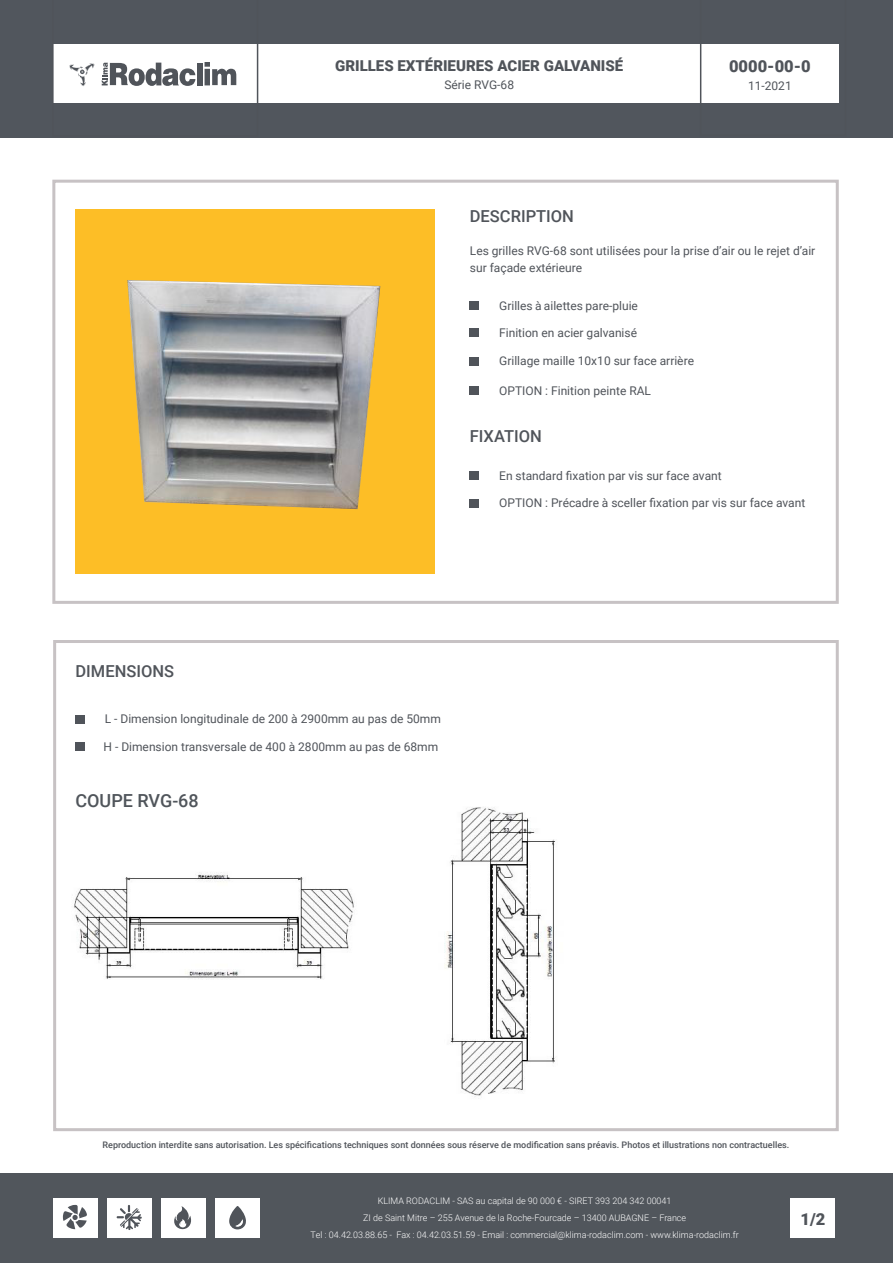
<style>
.page{position:relative;width:893px;height:1263px;background:#fff}
.page>*{position:absolute;margin:0;border:0;box-sizing:border-box;transform-origin:0 0}
.t1{font:500 18px "Roboto";color:#50555b}
.Sub_Titlle_3{font:500 16.5px "Roboto";color:#50545a}
.Sub_Titlle_3-2{font:900 16.5px "Roboto";color:#50545a}
.Sub_Titlle_3-3{font:900 15px "Roboto";color:#50545a}
.Sub_Titlle_3-4{font:12px/16.8px "Roboto";color:#50545a}
.Sub_Titlle_3-5{font:300 9px "Roboto";color:#fff}
.Sub_Titlle_3-6{font:500 9px "Roboto";color:#50545a}
</style>
<div class="page">
<div style="left:53px;top:640px;width:786px;height:491px;border:3px solid #c7c2c4"></div>
<div style="left:52px;top:180px;width:787px;height:424px;border:3px solid #c7c2c4"></div>
<div style="left:0;top:0;width:893px;height:137px;background:#51565d"></div>
<div style="left:53px;top:45px;width:786px;height:58px;background:#fff"></div>
<div style="left:0;top:1174px;width:893px;height:89px;background:#51565c"></div>
<svg style="left:700px;top:44px;width:139px;height:59px"></svg>
<svg style="left:53px;top:44px;width:205px;height:59px"></svg>
<div style="left:53px;top:1198px;width:44px;height:40px;background:#fff"></div>
<div style="left:107px;top:1198px;width:44px;height:40px;background:#fff"></div>
<div style="left:161px;top:1198px;width:44px;height:40px;background:#fff"></div>
<div style="left:215px;top:1198px;width:44px;height:40px;background:#fff"></div>
<svg style="left:63px;top:1205px;width:24px;height:24px"></svg>
<svg style="left:174px;top:1206px;width:17px;height:23px"></svg>
<svg style="left:117px;top:1205px;width:25px;height:25px"></svg>
<svg style="left:229px;top:1206px;width:17px;height:23px"></svg>
<div style="left:790px;top:1198px;width:45px;height:40px;background:#fff"></div>
<div style="left:75px;top:209px;width:360px;height:365px;background:#fdbe26"></div>
<img style="left:127px;top:280px;width:254px;height:230px">
<div style="left:470px;top:329px;width:9px;height:8px;background:#50545a"></div>
<div style="left:470px;top:302px;width:9px;height:8px;background:#50545a"></div>
<div style="left:75px;top:742px;width:10px;height:8px;background:#50545a"></div>
<div style="left:75px;top:715px;width:10px;height:9px;background:#50545a"></div>
<div style="left:470px;top:387px;width:9px;height:8px;background:#50545a"></div>
<div style="left:470px;top:357px;width:9px;height:8px;background:#50545a"></div>
<div style="left:470px;top:499px;width:9px;height:8px;background:#50545a"></div>
<div style="left:470px;top:472px;width:9px;height:8px;background:#50545a"></div>
<img style="left:74px;top:807px;width:482px;height:290px">
<p class="Sub_Titlle_3-3" style="left:335px;top:55px;width:290px">GRILLES EXTÉRIEURES ACIER GALVANISÉ</p>
<p class="Sub_Titlle_3-4" style="left:444px;top:75px;width:71px">Série RVG-68</p>
<p class="Sub_Titlle_3-2" style="left:729px;top:54px;width:83px">0000-00-0</p>
<p class="Sub_Titlle_3-4" style="left:748px;top:77px;width:45px">11-2021</p>
<p class="Sub_Titlle_3" style="left:470px;top:204px;width:106px">DESCRIPTION</p>
<p class="Sub_Titlle_3-4" style="left:470px;top:242px;width:347px">Les grilles RVG-68 sont utilisées pour la prise d’air ou le rejet d’air sur façade extérieure</p>
<p class="Sub_Titlle_3-4" style="left:499px;top:297px;width:140px">Grilles à ailettes pare-pluie</p>
<p class="Sub_Titlle_3-4" style="left:499px;top:324px;width:139px">Finition en acier galvanisé</p>
<p class="Sub_Titlle_3-4" style="left:499px;top:352px;width:196px">Grillage maille 10x10 sur face arrière</p>
<p class="Sub_Titlle_3-4" style="left:499px;top:382px;width:153px">OPTION : Finition peinte RAL</p>
<p class="Sub_Titlle_3" style="left:470px;top:424px;width:73px">FIXATION</p>
<p class="Sub_Titlle_3-4" style="left:499px;top:467px;width:224px">En standard fixation par vis sur face avant</p>
<p class="Sub_Titlle_3-4" style="left:499px;top:494px;width:308px">OPTION : Précadre à sceller fixation par vis sur face avant</p>
<p class="Sub_Titlle_3" style="left:75px;top:660px;width:100px">DIMENSIONS</p>
<p class="Sub_Titlle_3-4" style="left:105px;top:710px;width:338px">L - Dimension longitudinale de 200 à 2900mm au pas de 50mm</p>
<p class="Sub_Titlle_3-4" style="left:104px;top:737px;width:336px">H - Dimension transversale de 400 à 2800mm au pas de 68mm</p>
<p class="t1" style="left:75px;top:787px;width:125px">COUPE RVG-68</p>
<p class="Sub_Titlle_3-6" style="left:103px;top:1139px;width:688px">Reproduction interdite sans autorisation. Les spécifications techniques sont données sous réserve de modification sans préavis. Photos et illustrations non contractuelles.</p>
<p class="Sub_Titlle_3-5" style="left:378px;top:1195px;width:295px">KLIMA RODACLIM - SAS au capital de 90 000 € - SIRET 393 204 342 00041</p>
<p class="Sub_Titlle_3-5" style="left:363px;top:1211px;width:325px">ZI de Saint Mitre – 255 Avenue de la Roche-Fourcade – 13400 AUBAGNE – France</p>
<p class="Sub_Titlle_3-5" style="left:311px;top:1228px;width:430px">Tel : 04.42.03.88.65 - Fax : 04.42.03.51.59 - Email : commercial@klima-rodaclim.com - www.klima-rodaclim.fr</p>
<p class="Sub_Titlle_3-2" style="left:800px;top:1207px;width:26px">1/2</p>
</div>
